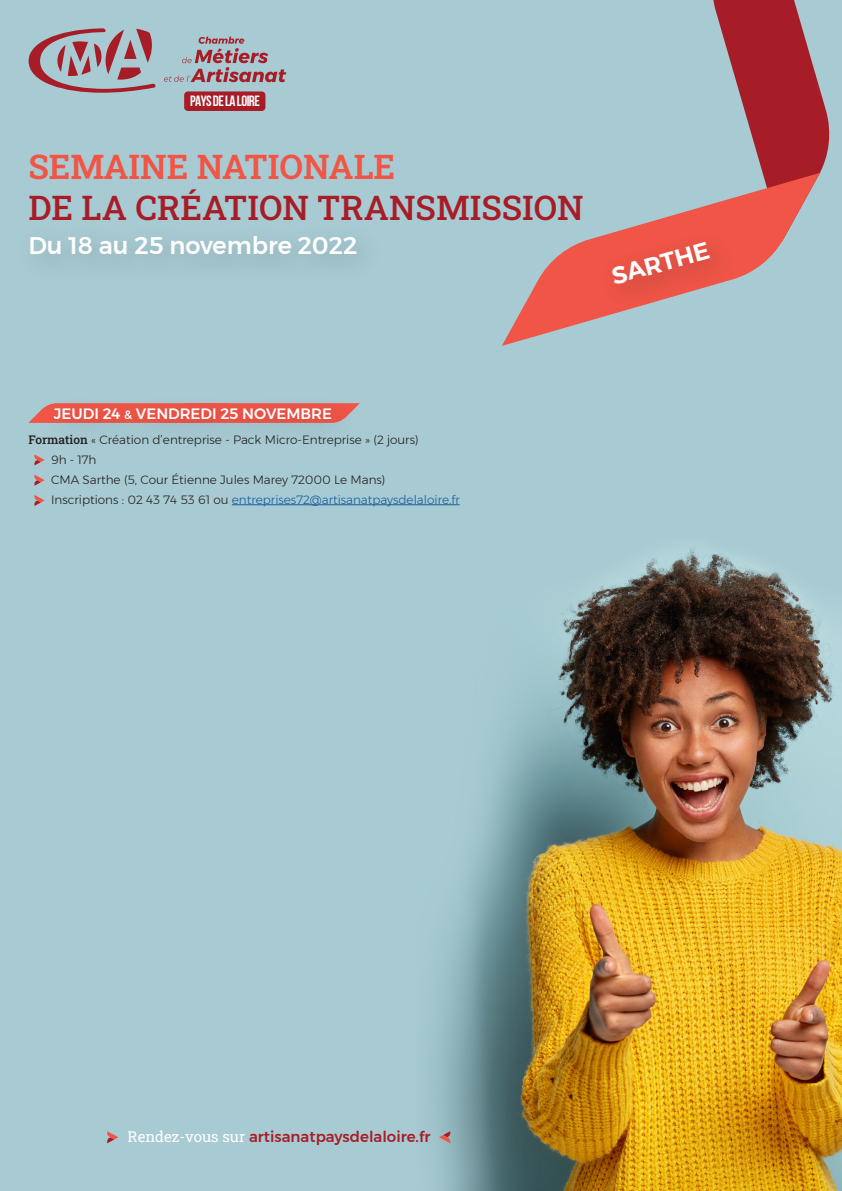
<style>
.page{position:relative;width:842px;height:1191px;background:#a8cbd3}
.page>*{position:absolute;margin:0;border:0;box-sizing:border-box;transform-origin:0 0}
.t1{font:34px/40.8px "Roboto Slab";color:#a71d27}
.t2{font:500 24px "Montserrat";color:#fff}
.t3{font:600 24px "Montserrat";color:#fff}
.t4{font:500 15px "Montserrat";color:#a71d27}
.t5{font:500 15px "Montserrat";color:#fff}
.t6{font:700 14.9px "Bebas Neue";letter-spacing:-.035em;color:#fff}
.t7{font:300 12px "Montserrat";color:#231f20}
.t8{font:300 12px "Montserrat";color:#175d9e}
.s1{color:#f05545}
.s2{font-size:12px}
.s3{font-family:"Roboto Slab";font-weight:400}
.s4{color:#231f20}
.s5{font-family:"Roboto Slab";font-weight:400;color:#fff}
</style>
<div class="page">
<img style="left:435px;top:549px;width:407px;height:642px">
<div style="left:184px;top:91px;width:81px;height:20px;background:#a71d27;border-radius:4px"></div>
<svg style="left:29px;top:28px;width:127px;height:65px"></svg>
<svg style="left:164px;top:37px;width:122px;height:45px"></svg>
<svg style="left:34px;top:454px;width:11px;height:11px"></svg>
<svg style="left:34px;top:474px;width:11px;height:12px"></svg>
<svg style="left:34px;top:495px;width:11px;height:11px"></svg>
<hr style="left:232px;top:504px;width:228px;height:1px;background:#175d9e">
<svg style="left:28px;top:403px;width:332px;height:20px"></svg>
<div style="left:41px;top:393px;width:318px;height:56px;background:#231f20;opacity:.29"></div>
<svg style="left:713px;top:0;width:117px;height:173px"></svg>
<svg style="left:502px;top:173px;width:318px;height:173px"></svg>
<div style="left:598px;top:228px;width:139px;height:84px;background:#231f20;opacity:.29"></div>
<div style="left:15px;top:222px;width:369px;height:62px;background:#a4c6ce"></div>
<svg style="left:107px;top:1131px;width:11px;height:12px"></svg>
<svg style="left:439px;top:1131px;width:11px;height:12px"></svg>
<p class="t6" style="left:190px;top:93px;width:71px">PAYS DE LA LOIRE</p>
<p class="t1" style="left:28px;top:145px;width:557px"><span class="s1">SEMAINE NATIONALE<br></span>DE LA CRÉATION TRANSMISSION</p>
<p class="t2" style="left:28px;top:227px;width:330px">Du 18 au 25 novembre 2022</p>
<p class="t3" style="left:607px;top:257px;width:102px;rotate:-15deg">SARTHE</p>
<p class="t5" style="left:54px;top:402px;width:280px">JEUDI 24 <span class="s2">&amp;</span> VENDREDI 25 NOVEMBRE</p>
<p class="t7" style="left:28px;top:430px;width:392px"><span class="s3">Formation</span> « Création d’entreprise - Pack Micro-Entreprise » (2 jours)</p>
<p class="t7" style="left:51px;top:450px;width:47px">9h - 17h</p>
<p class="t7" style="left:51px;top:470px;width:336px">CMA Sarthe (5, Cour Étienne Jules Marey 72000 Le Mans)</p>
<p class="t8" style="left:51px;top:490px;width:410px"><span class="s4">Inscriptions : 02 43 74 53 61 ou</span> entreprises72@artisanatpaysdelaloire.fr</p>
<p class="t4" style="left:128px;top:1124px;width:304px"><span class="s5">Rendez-vous sur</span> artisanatpaysdelaloire.fr</p>
</div>
